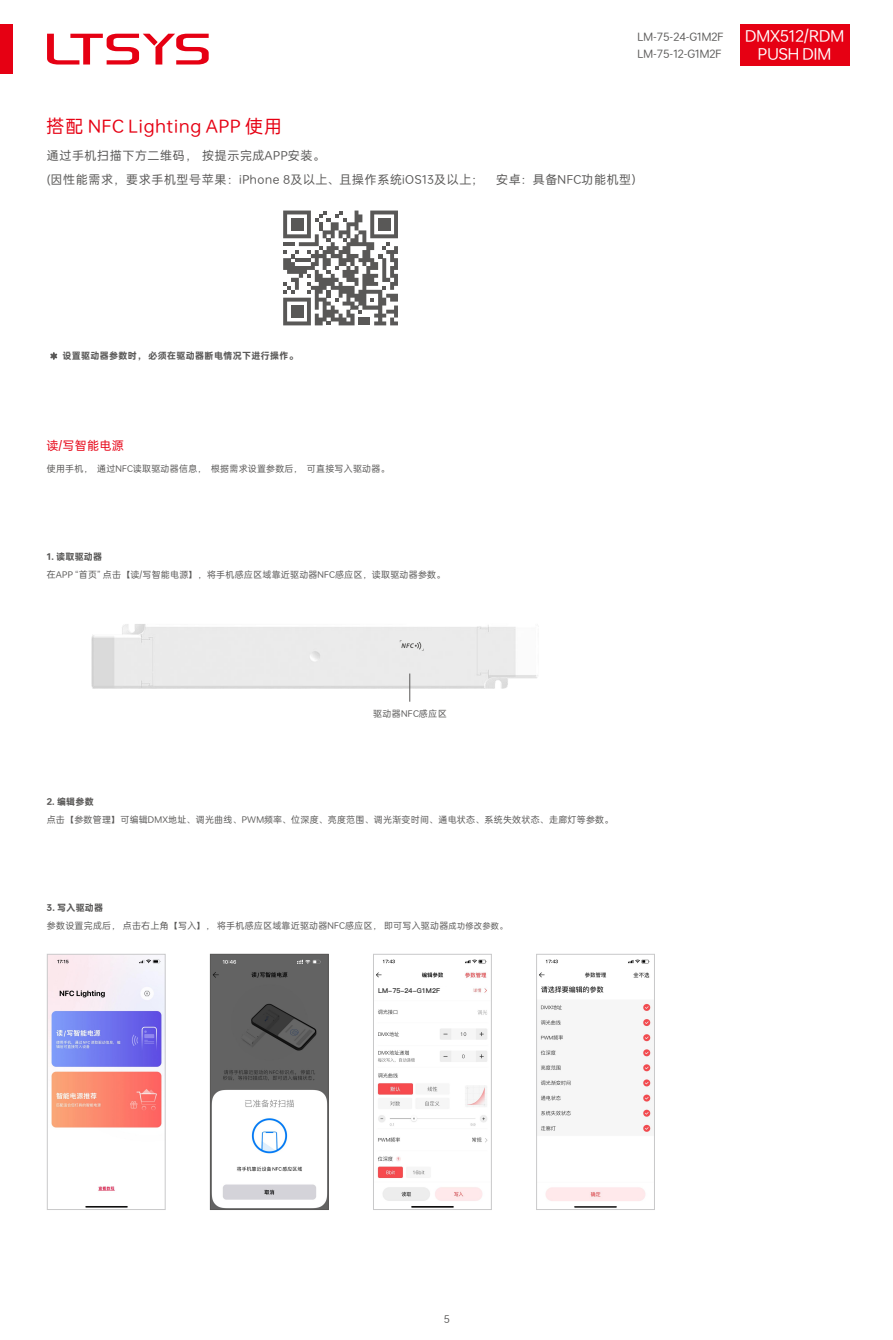
<style>
.page{position:relative;width:893px;height:1340px;background:#fff}
.page>*{position:absolute;margin:0;border:0;box-sizing:border-box;transform-origin:0 0}
.t1{font:18px "O Plus Sans 3.0";letter-spacing:.05em;color:#e60013}
.t2{font:16.05px "O Plus Sans 3.0";color:#fff}
.t3{font:12px/23.9px "O Plus Sans 3.0";letter-spacing:.05em;color:#595857}
.t4{font:12px "O Plus Sans 3.0";letter-spacing:.025em;color:#e60013}
.t5{font:11.25px "O Plus Sans 3.0";color:#595857}
.t6{font:10.5px "O Plus Sans 3.0";color:#595857}
.t7{font:9px/17.9px "O Plus Sans 3.0";letter-spacing:.025em;color:#595857}
.t8{font:700 9px "O Plus Sans 3.0";letter-spacing:.04em;color:#595857}
.t9{font:6.75px "Ping Fang SC Heavy";color:#303030}
.s1{font-weight:700}
.s2{font-size:8.25px}
</style>
<div class="page">
<svg style="left:283px;top:210px;width:115px;height:115px"></svg>
<svg style="left:50px;top:352px;width:8px;height:8px"></svg>
<img style="left:212px;top:956px;width:114px;height:251px">
<div style="left:210px;top:954px;width:118px;height:255px;border:1px solid #595857"></div>
<img style="left:49px;top:956px;width:114px;height:251px">
<div style="left:47px;top:954px;width:118px;height:255px;border:1px solid #c9c9ca"></div>
<div style="left:0;top:24px;width:13px;height:50px;background:#e60013"></div>
<svg style="left:47px;top:34px;width:162px;height:30px"></svg>
<img style="left:376px;top:959px;width:112px;height:248px">
<div style="left:376px;top:987px;width:71px;height:7px;background:#fff"></div>
<div style="left:373px;top:954px;width:119px;height:255px;border:1px solid #c9c9ca"></div>
<div style="left:740px;top:24px;width:109px;height:42px;background:#e60013"></div>
<img style="left:92px;top:624px;width:446px;height:65px">
<svg style="left:409px;top:673px;width:1px;height:28px"></svg>
<svg style="left:400px;top:640px;width:24px;height:10px"></svg>
<img style="left:539px;top:959px;width:114px;height:248px">
<div style="left:536px;top:954px;width:119px;height:255px;border:1px solid #c9c9ca"></div>
<p class="t5" style="left:638px;top:31px;width:87px">LM-75-24-G1M2F</p>
<h2 class="t2" style="left:745px;top:28px;width:101px">DMX512/RDM</h2>
<p class="t5" style="left:638px;top:48px;width:85px">LM-75-12-G1M2F</p>
<h2 class="t2" style="left:758px;top:46px;width:75px">PUSH DIM</h2>
<h1 class="t1" style="left:47px;top:118px;width:237px">搭配 NFC Lighting APP 使用</h1>
<h3 class="t3" style="left:47px;top:144px;width:598px">通过手机扫描下方二维码，按提示完成APP安装。<br>(因性能需求，要求手机型号苹果：iPhone 8及以上、且操作系统iOS13及以上； 安卓：具备NFC功能机型）</h3>
<p class="t8" style="left:62px;top:351px;width:237px">设置驱动器参数时，必须在驱动器断电情况下进行操作。</p>
<h3 class="t4" style="left:47px;top:440px;width:79px">读/写智能电源</h3>
<p class="t7" style="left:47px;top:459px;width:344px">使用手机， 通过NFC读取驱动器信息， 根据需求设置参数后， 可直接写入驱动器。</p>
<p class="t8" style="left:47px;top:552px;width:57px">1. 读取驱动器</p>
<p class="t7" style="left:47px;top:565px;width:400px">在APP “首页” 点击【读/写智能电源】，将手机感应区域靠近驱动器NFC感应区，读取驱动器参数。</p>
<p class="t7" style="left:373px;top:705px;width:75px">驱动器NFC感应区</p>
<p class="t8" style="left:47px;top:797px;width:49px">2. 编辑参数</p>
<p class="t7" style="left:47px;top:811px;width:568px">点击【参数管理】可编辑DMX地址、调光曲线、PWM频率、位深度、亮度范围、调光渐变时间、通电状态、系统失效状态、走廊灯等参数。</p>
<p class="t7" style="left:47px;top:899px;width:462px"><span class="s1">3. 写入驱动器<br></span>参数设置完成后， 点击右上角【写入】， 将手机感应区域靠近驱动器NFC感应区， 即可写入驱动器<span class="s2">成功修改参数。</span></p>
<p class="t9" style="left:378px;top:987px;width:63px">LM-75-24-G1M2F</p>
<p class="t6" style="left:444px;top:1314px;width:8px">5</p>
</div>
